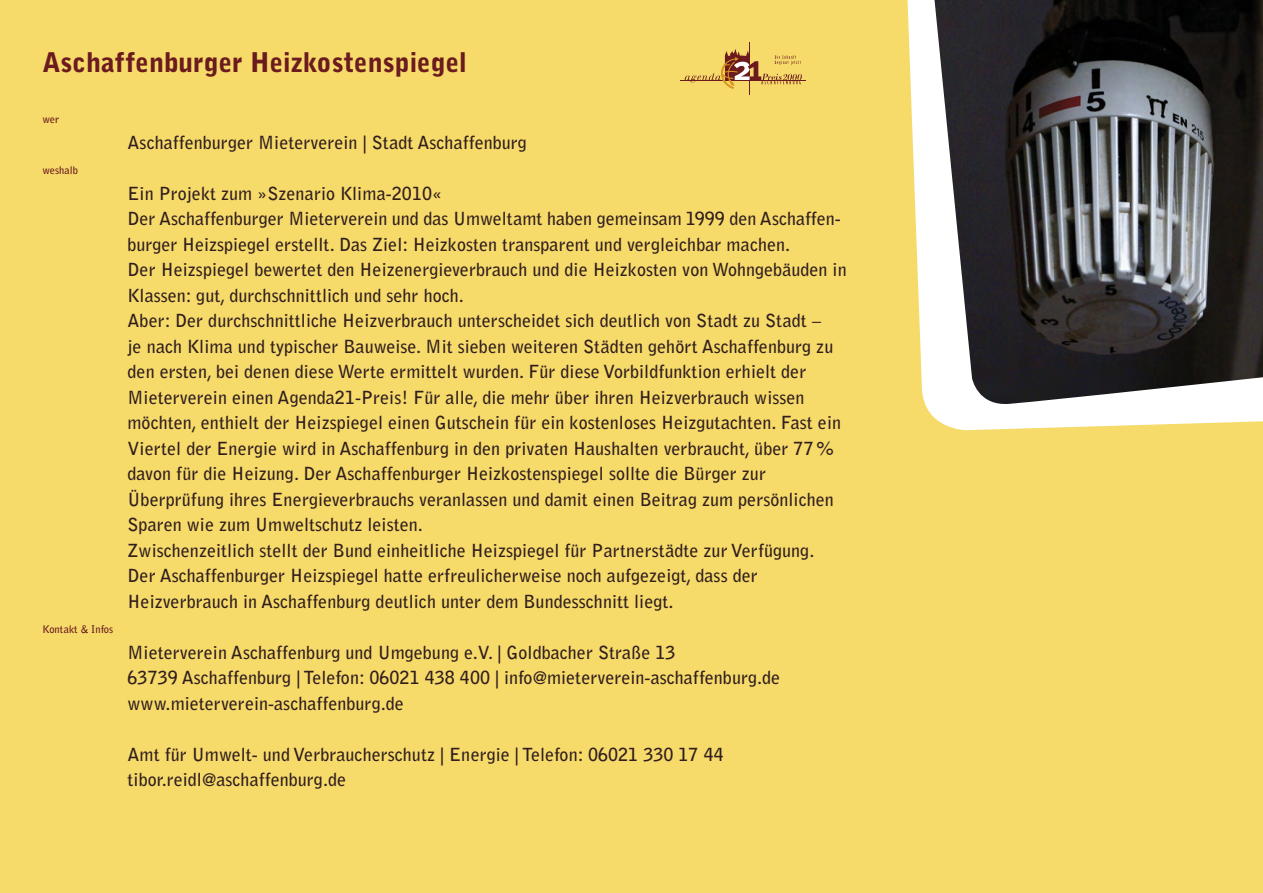
<style>
.page{position:relative;width:1263px;height:893px;background:#f6db6b}
.page>*{position:absolute;margin:0;border:0;box-sizing:border-box;transform-origin:0 0}
.t1{font:900 27px "Bell Gothic Std";color:#6b1b1e}
.t2{font:700 18px/25.5px "Bell Gothic Std";letter-spacing:.005em;color:#311e1d}
.t3{font:700 10.5px "Bell Gothic Std";letter-spacing:.005em;color:#6b1b1e}
</style>
<div class="page">
<img style="left:934px;top:0;width:329px;height:405px">
<hr style="left:749px;top:43px;width:1px;height:52px;background:#6b1b1e">
<hr style="left:680px;top:80px;width:125px;height:1px;background:#6b1b1e">
<svg style="left:685px;top:48px;width:117px;height:41px;background:#dbb65f"></svg>
<h1 class="t1" style="left:43px;top:47px;width:426px">Aschaffenburger Heizkostenspiegel</h1>
<p class="t3" style="left:43px;top:113px;width:18px">wer</p>
<p class="t3" style="left:43px;top:164px;width:37px">weshalb</p>
<p class="t3" style="left:43px;top:623px;width:72px">Kontakt &amp; Infos</p>
<p class="t2" style="left:128px;top:130px;width:401px">Aschaffenburger Mieterverein | Stadt Aschaffenburg</p>
<p class="t2" style="left:128px;top:181px;width:721px">Ein Projekt zum »Szenario Klima-2010«<br>Der Aschaffenburger Mieterverein und das Umweltamt haben gemeinsam 1999 den Aschaffen&shy;burger Heizspiegel erstellt. Das Ziel: Heizkosten transparent und vergleichbar machen.<br>Der Heizspiegel bewertet den Heizenergieverbrauch und die Heizkosten von Wohngebäuden in Klassen: gut, durchschnittlich und sehr hoch.<br>Aber: Der durchschnittliche Heizverbrauch unterscheidet sich deutlich von Stadt zu Stadt –<br>je nach Klima und typischer Bauweise. Mit sieben weiteren Städten gehört Aschaffenburg zu den ersten, bei denen diese Werte ermittelt wurden. Für diese Vorbildfunktion erhielt der Mieterverein einen Agenda21-Preis! Für alle, die mehr über ihren Heizverbrauch wissen möchten, enthielt der Heizspiegel einen Gutschein für ein kostenloses Heizgutachten. Fast ein Viertel der Energie wird in Aschaffenburg in den privaten Haushalten verbraucht, über 77 % davon für die Heizung. Der Aschaffenburger Heizkostenspiegel sollte die Bürger zur Überprüfung ihres Energieverbrauchs veranlassen und damit einen Beitrag zum persönlichen Sparen wie zum Umweltschutz leisten.<br>Zwischenzeitlich stellt der Bund einheitliche Heizspiegel für Partnerstädte zur Verfügung.<br>Der Aschaffenburger Heizspiegel hatte erfreulicherweise noch aufgezeigt, dass der Heizverbrauch in Aschaffenburg deutlich unter dem Bundesschnitt liegt.</p>
<p class="t2" style="left:128px;top:640px;width:654px">Mieterverein Aschaffenburg und Umgebung e.V. | Goldbacher Straße 13<br>63739 Aschaffenburg | Telefon: 06021 438 400 | info@mieterverein-aschaffenburg.de www.mieterverein-aschaffenburg.de</p>
<p class="t2" style="left:128px;top:742px;width:598px">Amt für Umwelt- und Verbraucherschutz | Energie | Telefon: 06021 330 17 44 tibor.reidl@aschaffenburg.de</p>
</div>
